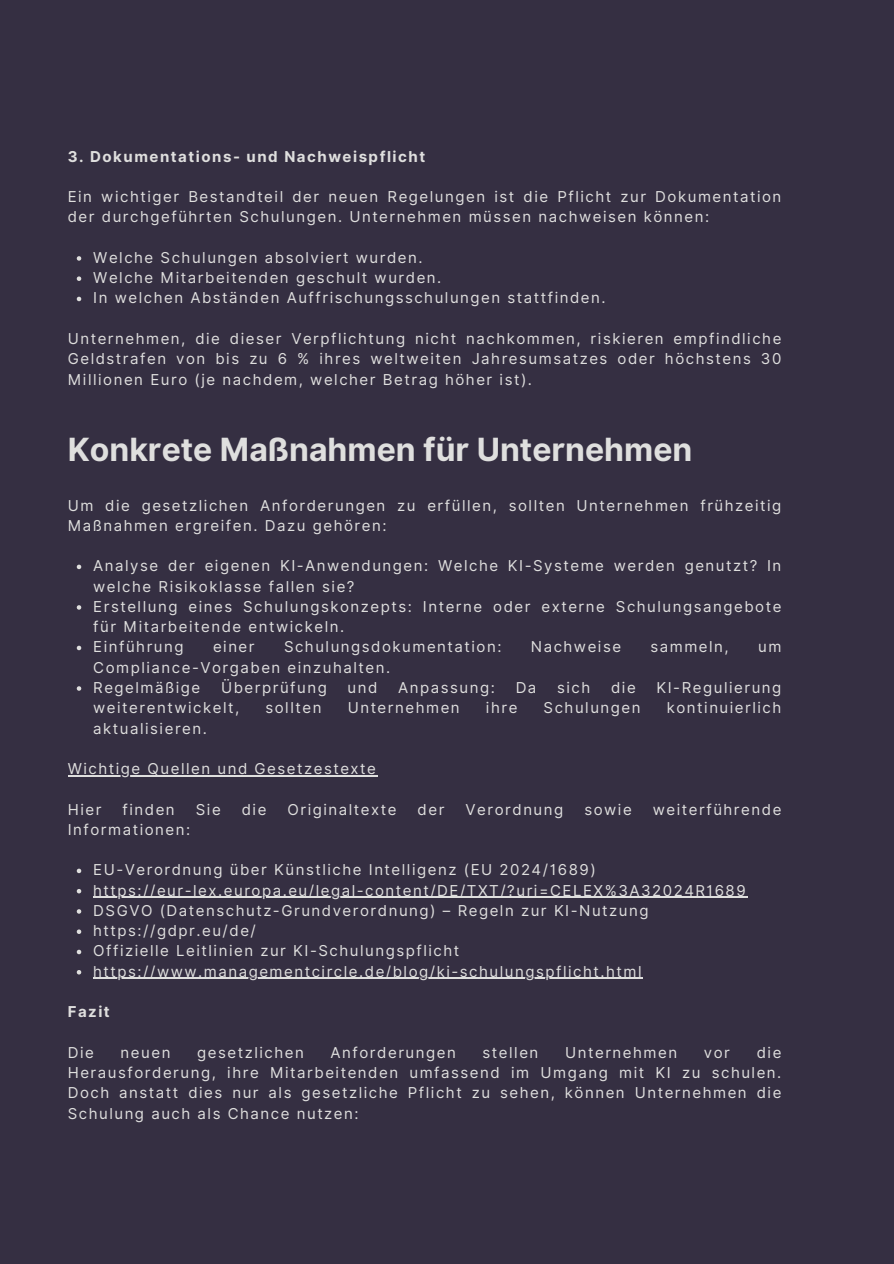
<style>
.page{position:relative;width:894px;height:1264px;background:#fff}
.page>*{position:absolute;margin:0;border:0;box-sizing:border-box;transform-origin:0 0}
.t1{font:700 31.95px "Inter";color:#dfdfde}
.t2{font:15px/20.2px "Inter";letter-spacing:.1em;color:#dfdfde}
.t3{font:700 15px "Inter";letter-spacing:.1em;color:#dfdfde}
</style>
<div class="page">
<div style="left:0;top:0;width:893px;height:1263px;background:#352f42"></div>
<svg style="left:77px;top:256px;width:4px;height:5px"></svg>
<svg style="left:77px;top:276px;width:4px;height:5px"></svg>
<svg style="left:77px;top:297px;width:4px;height:4px"></svg>
<svg style="left:77px;top:564px;width:4px;height:5px"></svg>
<svg style="left:77px;top:605px;width:4px;height:4px"></svg>
<svg style="left:77px;top:645px;width:4px;height:5px"></svg>
<svg style="left:77px;top:686px;width:4px;height:4px"></svg>
<hr style="left:68px;top:775px;width:309px;height:1px;background:#dfdfde">
<svg style="left:77px;top:868px;width:4px;height:5px"></svg>
<svg style="left:77px;top:889px;width:4px;height:4px"></svg>
<hr style="left:93px;top:896px;width:654px;height:2px;background:#dfdfde">
<svg style="left:77px;top:909px;width:4px;height:4px"></svg>
<svg style="left:77px;top:929px;width:4px;height:5px"></svg>
<svg style="left:77px;top:949px;width:4px;height:5px"></svg>
<svg style="left:77px;top:970px;width:4px;height:4px"></svg>
<hr style="left:93px;top:977px;width:550px;height:2px;background:#dfdfde">
<h2 class="t3" style="left:68px;top:147px;width:359px">3. Dokumentations- und Nachweispflicht</h2>
<p class="t2" style="left:68px;top:186px;width:715px">Ein wichtiger Bestandteil der neuen Regelungen ist die Pflicht zur Dokumentation der durchgeführten Schulungen. Unternehmen müssen nachweisen können:</p>
<p class="t2" style="left:93px;top:247px;width:331px">Welche Schulungen absolviert wurden.</p>
<p class="t2" style="left:93px;top:267px;width:349px">Welche Mitarbeitenden geschult wurden.</p>
<p class="t2" style="left:93px;top:288px;width:513px">In welchen Abständen Auffrischungsschulungen stattfinden.</p>
<p class="t2" style="left:68px;top:328px;width:715px;text-align:justify">Unternehmen, die dieser Verpflichtung nicht nachkommen, riskieren empfindliche Geldstrafen von bis zu 6 % ihres weltweiten Jahresumsatzes oder höchstens 30<br>Millionen Euro (je nachdem, welcher Betrag höher ist).</p>
<h1 class="t1" style="left:68px;top:430px;width:626px">Konkrete Maßnahmen für Unternehmen</h1>
<p class="t2" style="left:68px;top:495px;width:715px">Um die gesetzlichen Anforderungen zu erfüllen, sollten Unternehmen frühzeitig<br>Maßnahmen ergreifen. Dazu gehören:</p>
<p class="t2" style="left:93px;top:556px;width:689px">Analyse der eigenen KI-Anwendungen: Welche KI-Systeme werden genutzt? In welche Risikoklasse fallen sie?</p>
<p class="t2" style="left:93px;top:596px;width:689px">Erstellung eines Schulungskonzepts: Interne oder externe Schulungsangebote für Mitarbeitende entwickeln.</p>
<p class="t2" style="left:93px;top:637px;width:92px">Einführung</p>
<p class="t2" style="left:213px;top:637px;width:43px">einer</p>
<p class="t2" style="left:284px;top:637px;width:219px">Schulungsdokumentation:</p>
<p class="t2" style="left:530px;top:637px;width:92px">Nachweise</p>
<p class="t2" style="left:650px;top:637px;width:80px">sammeln,</p>
<p class="t2" style="left:757px;top:637px;width:25px">um</p>
<p class="t2" style="left:93px;top:657px;width:298px">Compliance-Vorgaben einzuhalten.</p>
<p class="t2" style="left:93px;top:677px;width:108px">Regelmäßige</p>
<p class="t2" style="left:221px;top:677px;width:107px">Überprüfung</p>
<p class="t2" style="left:347px;top:677px;width:31px">und</p>
<p class="t2" style="left:398px;top:677px;width:98px">Anpassung:</p>
<p class="t2" style="left:515px;top:677px;width:22px">Da</p>
<p class="t2" style="left:557px;top:677px;width:35px">sich</p>
<p class="t2" style="left:611px;top:677px;width:26px">die</p>
<p class="t2" style="left:656px;top:677px;width:126px">KI-Regulierung</p>
<p class="t2" style="left:93px;top:697px;width:147px">weiterentwickelt,</p>
<p class="t2" style="left:265px;top:697px;width:57px">sollten</p>
<p class="t2" style="left:347px;top:697px;width:113px">Unternehmen</p>
<p class="t2" style="left:486px;top:697px;width:33px">ihre</p>
<p class="t2" style="left:543px;top:697px;width:98px">Schulungen</p>
<p class="t2" style="left:666px;top:697px;width:116px">kontinuierlich</p>
<p class="t2" style="left:93px;top:718px;width:115px">aktualisieren.</p>
<p class="t2" style="left:68px;top:758px;width:309px">Wichtige Quellen und Gesetzestexte</p>
<p class="t2" style="left:68px;top:799px;width:35px">Hier</p>
<p class="t2" style="left:122px;top:799px;width:54px">finden</p>
<p class="t2" style="left:196px;top:799px;width:26px">Sie</p>
<p class="t2" style="left:242px;top:799px;width:26px">die</p>
<p class="t2" style="left:287px;top:799px;width:110px">Originaltexte</p>
<p class="t2" style="left:417px;top:799px;width:28px">der</p>
<p class="t2" style="left:465px;top:799px;width:99px">Verordnung</p>
<p class="t2" style="left:584px;top:799px;width:49px">sowie</p>
<p class="t2" style="left:652px;top:799px;width:130px">weiterführende</p>
<p class="t2" style="left:68px;top:819px;width:124px">Informationen:</p>
<p class="t2" style="left:93px;top:859px;width:504px">EU-Verordnung über Künstliche Intelligenz (EU 2024/1689)</p>
<p class="t2" style="left:93px;top:880px;width:653px">https://eur-lex.europa.eu/legal-content/DE/TXT/?uri=CELEX%3A32024R1689</p>
<p class="t2" style="left:93px;top:900px;width:556px">DSGVO (Datenschutz-Grundverordnung) – Regeln zur KI-Nutzung</p>
<p class="t2" style="left:93px;top:920px;width:164px">https://gdpr.eu/de/</p>
<p class="t2" style="left:93px;top:940px;width:367px">Offizielle Leitlinien zur KI-Schulungspflicht</p>
<p class="t2" style="left:93px;top:961px;width:549px">https://www.managementcircle.de/blog/ki-schulungspflicht.html</p>
<h2 class="t3" style="left:68px;top:1002px;width:44px">Fazit</h2>
<p class="t2" style="left:68px;top:1042px;width:28px">Die</p>
<p class="t2" style="left:121px;top:1042px;width:51px">neuen</p>
<p class="t2" style="left:197px;top:1042px;width:108px">gesetzlichen</p>
<p class="t2" style="left:330px;top:1042px;width:127px">Anforderungen</p>
<p class="t2" style="left:482px;top:1042px;width:57px">stellen</p>
<p class="t2" style="left:565px;top:1042px;width:113px">Unternehmen</p>
<p class="t2" style="left:703px;top:1042px;width:28px">vor</p>
<p class="t2" style="left:68px;top:1042px;width:715px;text-align:justify;text-indent:688px">die Herausforderung, ihre Mitarbeitenden umfassend im Umgang mit KI zu schulen.<br>Doch anstatt dies nur als gesetzliche Pflicht zu sehen, können Unternehmen die Schulung auch als Chance nutzen:</p>
</div>
